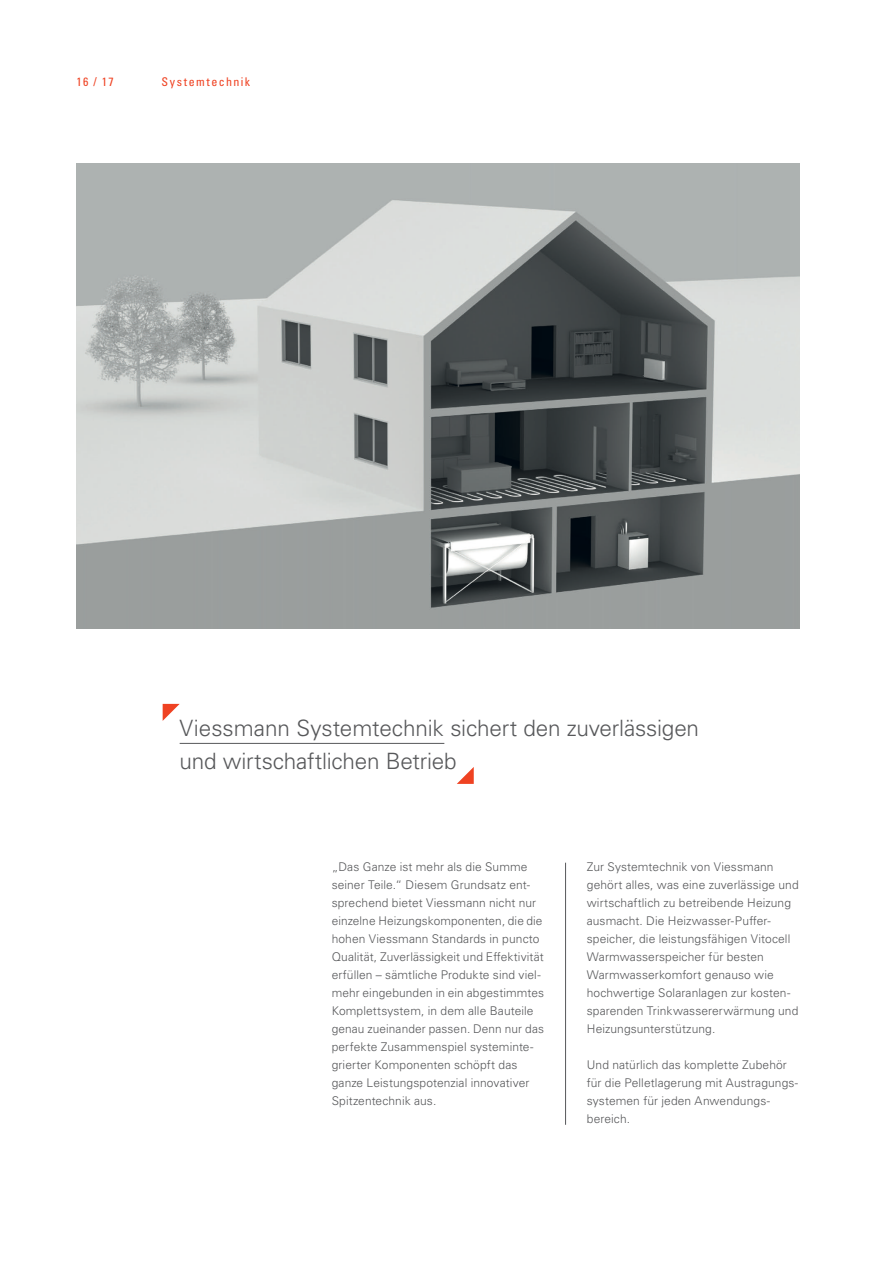
<style>
.page{position:relative;width:893px;height:1263px;background:#fff}
.page>*{position:absolute;margin:0;border:0;box-sizing:border-box;transform-origin:0 0}
.t1{font:300 22.5px/33px "Univers LTCYR 45";letter-spacing:-.005em;color:#57585a}
.t2{font:300 12px/18px "Univers LTCYR 45";letter-spacing:.01em;color:#57585a}
.t3{font:condensed 12px "Univers LTCYR 57";letter-spacing:.12em;color:#ef4222}
</style>
<div class="page">
<img style="left:77px;top:164px;width:722px;height:465px">
<hr style="left:180px;top:743px;width:264px;height:1px;background:#57585a">
<svg style="left:163px;top:704px;width:17px;height:17px"></svg>
<svg style="left:457px;top:767px;width:17px;height:17px"></svg>
<hr style="left:565px;top:863px;width:1px;height:262px;background:#57585a">
<p class="t3" style="left:77px;top:74px;width:39px">16 / 17</p>
<p class="t3" style="left:162px;top:74px;width:90px">Systemtechnik</p>
<h1 class="t1" style="left:180px;top:711px;width:521px">Viessmann Systemtechnik sichert den zuverlässigen und wirtschaftlichen Betrieb</h1>
<p class="t2" style="left:332px;top:858px;width:214px">„Das Ganze ist mehr als die Summe seiner Teile.“ Diesem Grundsatz ent&shy;sprechend bietet Viessmann nicht nur einzelne Heizungskomponenten, die die hohen Viessmann Standards in puncto Qualität, Zuverlässigkeit und Effektivität erfüllen – sämtliche Produkte sind viel&shy;mehr eingebunden in ein abgestimmtes Komplettsystem, in dem alle Bauteile genau zueinander passen. Denn nur das perfekte Zusammenspiel systeminte&shy;grierter Komponenten schöpft das ganze Leistungspotenzial innovativer Spitzentechnik aus.</p>
<p class="t2" style="left:587px;top:858px;width:213px">Zur Systemtechnik von Viessmann gehört alles, was eine zuverlässige und wirtschaftlich zu betreibende Heizung ausmacht. Die Heizwasser-Puffer&shy;speicher, die leis tungsfähigen Vitocell Warmwasserspeicher für besten Warmwasserkomfort genauso wie hochwertige Solaranlagen zur kosten&shy;sparenden Trinkwassererwärmung und Heizungsunterstützung.</p>
<p class="t2" style="left:587px;top:1056px;width:213px">Und natürlich das komplette Zubehör für die Pelletlagerung mit Austragungs&shy;systemen für jeden Anwendungs&shy;bereich.</p>
</div>
